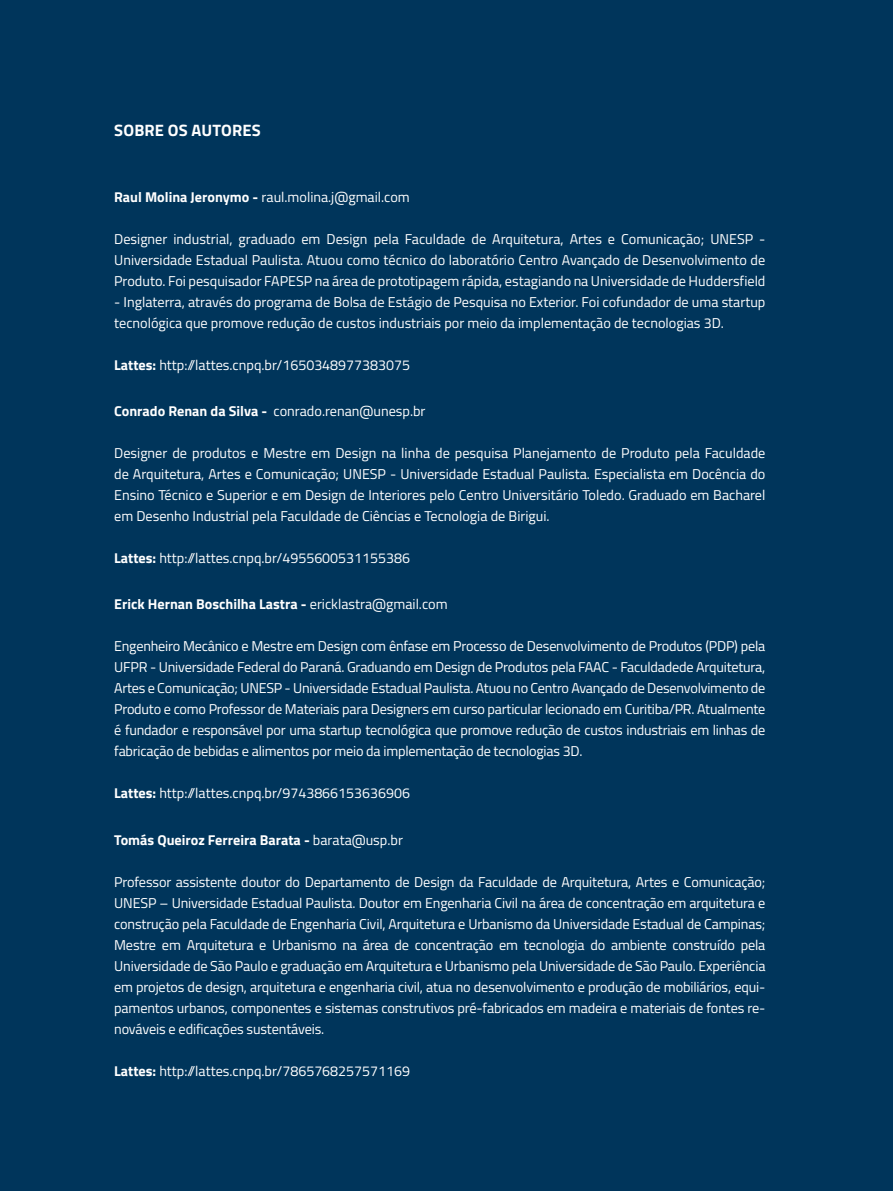
<style>
.page{position:relative;width:893px;height:1191px;background:#00355b}
.page>*{position:absolute;margin:0;border:0;box-sizing:border-box;transform-origin:0 0}
.t1{font:700 16.5px "Titillium Web";letter-spacing:.01em;color:#fff}
.t2{font:14.25px/21px "Titillium Web";color:#fff;text-align:justify}
.t3{font:700 14.25px "Titillium Web";color:#fff}
.s1{font-weight:700}
.s2{font-weight:400}
</style>
<div class="page">
<p class="t1" style="left:114px;top:117px;width:148px">SOBRE OS AUTORES</p>
<p class="t2" style="left:114px;top:185px;width:297px"><span class="s1">Raul Molina Jeronymo -</span> raul.molina.j@gmail.com</p>
<p class="t2" style="left:114px;top:227px;width:653px">Designer industrial, graduado em Design pela Faculdade de Arquitetura, Artes e Comunicação; UNESP - Universidade Estadual Paulista. Atuou como técnico do laboratório Centro Avançado de Desenvolvimento de Produto. Foi pesquisador FAPESP na área de prototipagem rápida, estagiando na Universidade de Huddersfield</p>
<p class="t2" style="left:114px;top:290px;width:653px">- Inglaterra, através do programa de Bolsa de Estágio de Pesquisa no Exterior. Foi cofundador de uma startup tecnológica que promove redução de custos industriais por meio da implementação de tecnologias 3D.</p>
<p class="t2" style="left:114px;top:353px;width:297px"><span class="s1">Lattes:</span> http://lattes.cnpq.br/1650348977383075</p>
<p class="t2" style="left:114px;top:400px;width:313px"><span class="s1">Conrado Renan da Silva -</span> conrado.renan@unesp.br</p>
<p class="t2" style="left:114px;top:442px;width:653px">Designer de produtos e Mestre em Design na linha de pesquisa Planejamento de Produto pela Faculdade de Arquitetura, Artes e Comunicação; UNESP - Universidade Estadual Paulista. Especialista em Docência do Ensino Técnico e Superior e em Design de Interiores pelo Centro Universitário Toledo. Graduado em Bacharel em Desenho Industrial pela Faculdade de Ciências e Tecnologia de Birigui.</p>
<p class="t2" style="left:114px;top:547px;width:297px"><span class="s1">Lattes:</span> http://lattes.cnpq.br/4955600531155386</p>
<p class="t3" style="left:114px;top:593px;width:335px">Erick Hernan Boschilha Lastra - <span class="s2">ericklastra@gmail.com</span></p>
<p class="t2" style="left:114px;top:635px;width:653px">Engenheiro Mecânico e Mestre em Design com ênfase em Processo de Desenvolvimento de Produtos (PDP) pela UFPR - Universidade Federal do Paraná. Graduando em Design de Produtos pela FAAC - Faculdadede Arquitetura, Artes e Comunicação; UNESP - Universidade Estadual Paulista. Atuou no Centro Avançado de Desenvolvimento de Produto e como Professor de Materiais para Designers em curso particular lecionado em Curitiba/PR. Atualmente é fundador e responsável por uma startup tecnológica que promove redução de custos industriais em linhas de fabricação de bebidas e alimentos por meio da implementação de tecnologias 3D.</p>
<p class="t2" style="left:114px;top:782px;width:297px"><span class="s1">Lattes:</span> http://lattes.cnpq.br/9743866153636906</p>
<p class="t3" style="left:114px;top:829px;width:290px">Tomás Queiroz Ferreira Barata - <span class="s2">barata@usp.br</span></p>
<p class="t2" style="left:114px;top:870px;width:653px">Professor assistente doutor do Departamento de Design da Faculdade de Arquitetura, Artes e Comunicação; UNESP – Universidade Estadual Paulista. Doutor em Engenharia Civil na área de concentração em arquitetura e construção pela Faculdade de Engenharia Civil, Arquitetura e Urbanismo da Universidade Estadual de Campinas; Mestre em Arquitetura e Urbanismo na área de concentração em tecnologia do ambiente construído pela Universidade de São Paulo e graduação em Arquitetura e Urbanismo pela Universidade de São Paulo. Experiência em projetos de design, arquitetura e engenharia civil, atua no desenvolvimento e produção de mobiliários, equi&shy;pamentos urbanos, componentes e sistemas construtivos pré-fabricados em madeira e materiais de fontes re&shy;nováveis e edificações sustentáveis.</p>
<p class="t2" style="left:114px;top:1059px;width:297px"><span class="s1">Lattes:</span> http://lattes.cnpq.br/7865768257571169</p>
</div>
